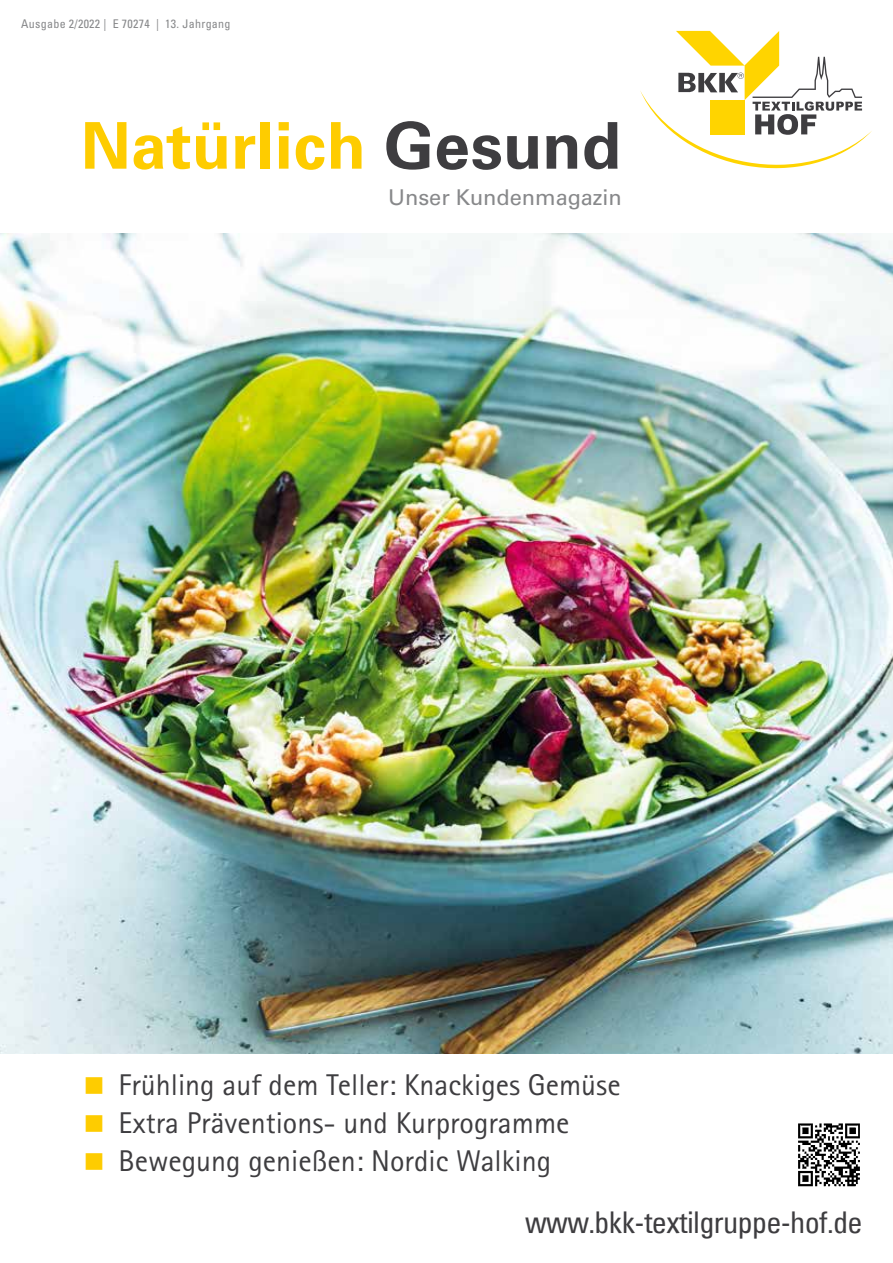
<style>
.page{position:relative;width:893px;height:1263px;background:#fff}
.page>*{position:absolute;margin:0;border:0;box-sizing:border-box;transform-origin:0 0}
.t1{font:700 64.5px "Univers S";color:#fecc00}
.t2{font:30px "Rotis Sans Serif Std";color:#3e3d40}
.t3{font:condensed 30px "Univers S";color:#3e3d40}
.t4{font:21.75px "Univers LT Std";color:#87888a}
.t5{font:condensed 12px "Univers LT Std";letter-spacing:.025em;color:#87888a}
.s1{color:#3e3d40}
.s2{color:#fecc00}
</style>
<div class="page">
<svg style="left:640px;top:31px;width:232px;height:137px"></svg>
<img style="left:0;top:234px;width:893px;height:819px">
<img style="left:798px;top:1123px;width:62px;height:63px">
<p class="t5" style="left:21px;top:16px;width:211px">Ausgabe 2/2022 | E 70274 | 13. Jahrgang</p>
<h1 class="t1" style="left:81px;top:108px;width:542px">Natürlich <span class="s1">Gesund</span></h1>
<p class="t4" style="left:388px;top:185px;width:235px">Unser Kundenmagazin</p>
<p class="t2" style="left:85px;top:1067px;width:537px"><span class="s2">■</span> Frühling auf dem Teller: Knackiges Gemüse</p>
<p class="t2" style="left:85px;top:1105px;width:486px"><span class="s2">■</span> Extra Präventions- und Kurprogramme</p>
<p class="t2" style="left:85px;top:1143px;width:468px"><span class="s2">■</span> Bewegung genießen: Nordic Walking</p>
<p class="t3" style="left:525px;top:1204px;width:338px">www.bkk-textilgruppe-hof.de</p>
</div>
